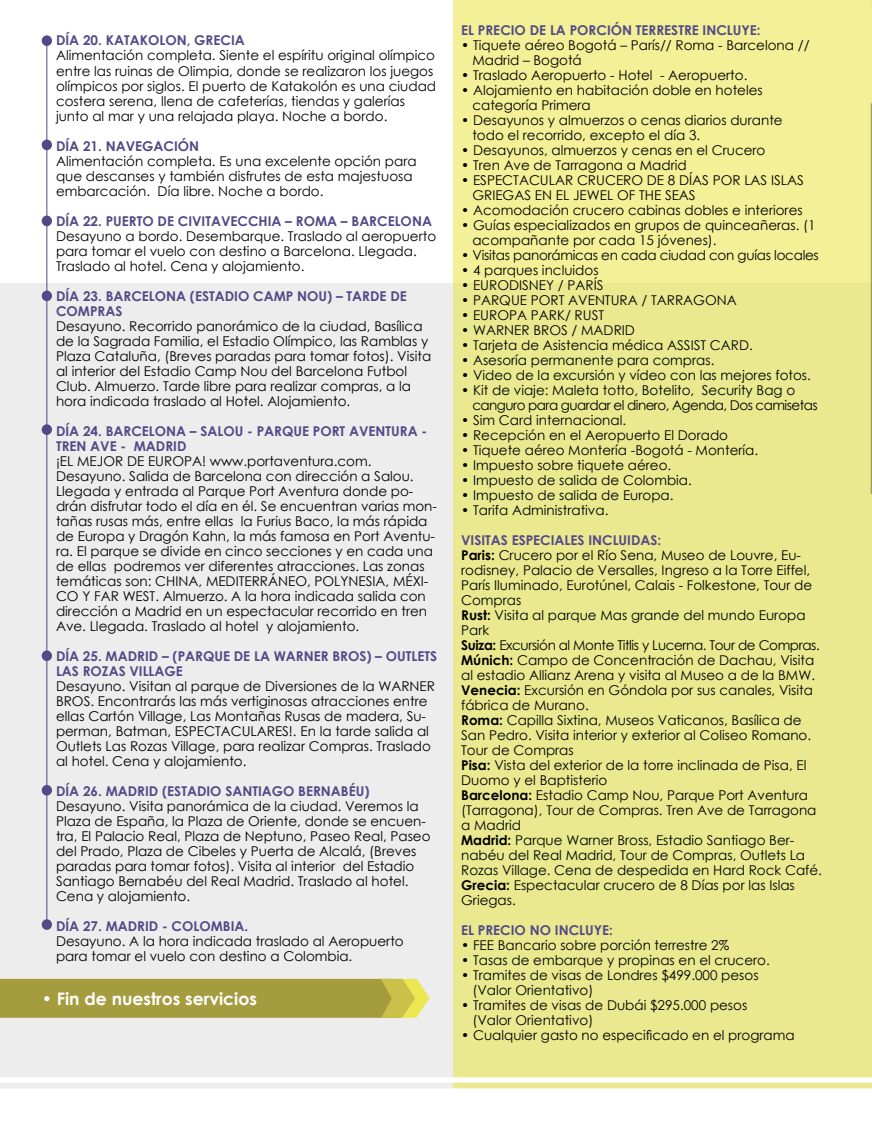
<style>
.page{position:relative;width:872px;height:1127px;background:#fff}
.page>*{position:absolute;margin:0;border:0;box-sizing:border-box;transform-origin:0 0}
.t1{font:700 17.25px "Century Gothic";color:#fff}
.t2{font:13.5px/15px "Century Gothic";color:#000}
.t3{font:700 13.5px/15px "Century Gothic";color:#524a86}
.t4{font:13.5px/15px "Century Gothic";letter-spacing:-.04em;color:#000}
.t5{font:13.5px "Century Gothic";letter-spacing:-.02em;color:#000}
.s1{font-weight:700;color:#524a86}
.s2{font-weight:700}
</style>
<div class="page">
<div style="left:0;top:283px;width:872px;height:844px;background:#ededed"></div>
<div style="left:453px;top:0;width:419px;height:1127px;background:#ebe990"></div>
<hr style="left:870px;top:0;width:2px;height:495px;background:#000;opacity:.75">
<hr style="left:871px;top:10px;width:1px;height:95px;background:#524a86">
<svg style="left:0;top:1077px;width:872px;height:50px;background:#fcfcf7"></svg>
<hr style="left:46px;top:41px;width:1px;height:884px;background:#524a86">
<div style="left:42px;top:35px;width:10px;height:11px;background:#524a86;border-radius:50%"></div>
<div style="left:42px;top:140px;width:10px;height:10px;background:#524a86;border-radius:50%"></div>
<div style="left:42px;top:216px;width:10px;height:10px;background:#524a86;border-radius:50%"></div>
<div style="left:42px;top:290px;width:10px;height:11px;background:#524a86;border-radius:50%"></div>
<div style="left:42px;top:424px;width:10px;height:11px;background:#524a86;border-radius:50%"></div>
<div style="left:42px;top:650px;width:10px;height:11px;background:#524a86;border-radius:50%"></div>
<div style="left:42px;top:785px;width:10px;height:10px;background:#524a86;border-radius:50%"></div>
<div style="left:42px;top:919px;width:10px;height:11px;background:#524a86;border-radius:50%"></div>
<svg style="left:0;top:979px;width:429px;height:39px;background:#aaa143"></svg>
<p class="t3" style="left:56px;top:32px;width:190px">DÍA 20. KATAKOLON, GRECIA</p>
<p class="t2" style="left:56px;top:48px;width:381px">Alimentación completa. Siente el espíritu original olímpico entre las ruinas de Olimpia, donde se realizaron los juegos olímpicos por siglos. El puerto de Katakolón es una ciudad costera serena, llena de cafeterías, tiendas y galerías junto al mar y una relajada playa. Noche a bordo.</p>
<p class="t3" style="left:56px;top:137px;width:145px">DÍA 21. NAVEGACIÓN</p>
<p class="t2" style="left:56px;top:153px;width:362px">Alimentación completa. Es una excelente opción para que descanses y también disfrutes de esta majestuosa embarcación. Día libre. Noche a bordo.</p>
<p class="t3" style="left:56px;top:212px;width:377px">DÍA 22. PUERTO DE CIVITAVECCHIA – ROMA – BARCELONA</p>
<p class="t2" style="left:56px;top:228px;width:382px">Desayuno a bordo. Desembarque. Traslado al aeropuerto para tomar el vuelo con destino a Barcelona. Llegada.<br>Traslado al hotel. Cena y alojamiento.</p>
<p class="t3" style="left:56px;top:287px;width:352px">DÍA 23. BARCELONA (ESTADIO CAMP NOU) – TARDE DE<br>COMPRAS</p>
<p class="t2" style="left:56px;top:318px;width:377px">Desayuno. Recorrido panorámico de la ciudad, Basílica de la Sagrada Familia, el Estadio Olímpico, las Ramblas y Plaza Cataluña, (Breves paradas para tomar fotos). Visita al interior del Estadio Camp Nou del Barcelona Futbol Club. Almuerzo. Tarde libre para realizar compras, a la hora indicada traslado al Hotel. Alojamiento.</p>
<p class="t3" style="left:56px;top:422px;width:372px">DÍA 24. BARCELONA – SALOU - PARQUE PORT AVENTURA -<br>TREN AVE - MADRID</p>
<p class="t2" style="left:56px;top:453px;width:382px">¡EL MEJOR DE EUROPA! www.portaventura.com.<br>Desayuno. Salida de Barcelona con dirección a Salou.<br>Llegada y entrada al Parque Port Aventura donde po&shy;drán disfrutar todo el día en él. Se encuentran varias mon&shy;tañas rusas más, entre ellas la Furius Baco, la más rápida de Europa y Dragón Kahn, la más famosa en Port Aventu&shy;ra. El parque se divide en cinco secciones y en cada una de ellas podremos ver diferentes atracciones. Las zonas temáticas son: CHINA, MEDITERRÁNEO, POLYNESIA, MÉXI-CO Y FAR WEST. Almuerzo. A la hora indicada salida con dirección a Madrid en un espectacular recorrido en tren Ave. Llegada. Traslado al hotel y alojamiento.</p>
<p class="t3" style="left:56px;top:647px;width:382px">DÍA 25. MADRID – (PARQUE DE LA WARNER BROS) – OUTLETS<br>LAS ROZAS VILLAGE</p>
<p class="t2" style="left:56px;top:678px;width:380px">Desayuno. Visitan al parque de Diversiones de la WARNER BROS. Encontrarás las más vertiginosas atracciones entre ellas Cartón Village, Las Montañas Rusas de madera, Su&shy;perman, Batman, ESPECTACULARES!. En la tarde salida al Outlets Las Rozas Village, para realizar Compras. Traslado al hotel. Cena y alojamiento.</p>
<p class="t3" style="left:56px;top:782px;width:315px">DÍA 26. MADRID (ESTADIO SANTIAGO BERNABÉU)</p>
<p class="t2" style="left:56px;top:798px;width:376px">Desayuno. Visita panorámica de la ciudad. Veremos la Plaza de España, la Plaza de Oriente, donde se encuen&shy;tra, El Palacio Real, Plaza de Neptuno, Paseo Real, Paseo del Prado, Plaza de Cibeles y Puerta de Alcalá, (Breves paradas para tomar fotos). Visita al interior del Estadio Santiago Bernabéu del Real Madrid. Traslado al hotel.<br>Cena y alojamiento.</p>
<p class="t3" style="left:56px;top:917px;width:194px">DÍA 27. MADRID - COLOMBIA.</p>
<p class="t2" style="left:56px;top:933px;width:349px">Desayuno. A la hora indicada traslado al Aeropuerto para tomar el vuelo con destino a Colombia.</p>
<p class="t1" style="left:42px;top:985px;width:217px">• Fin de nuestros servicios</p>
<p class="t3" style="left:461px;top:22px;width:301px">EL PRECIO DE LA PORCIÓN TERRESTRE INCLUYE:</p>
<p class="t2" style="left:472px;top:37px;width:339px;text-indent:-11px">• Tiquete aéreo Bogotá – París// Roma - Barcelona //<br>Madrid – Bogotá</p>
<p class="t2" style="left:461px;top:67px;width:288px">• Traslado Aeropuerto - Hotel - Aeropuerto.</p>
<p class="t2" style="left:472px;top:82px;width:292px;text-indent:-11px">• Alojamiento en habitación doble en hoteles categoría Primera</p>
<p class="t2" style="left:472px;top:112px;width:312px;text-indent:-11px">• Desayunos y almuerzos o cenas diarios durante todo el recorrido, excepto el día 3.</p>
<p class="t2" style="left:461px;top:142px;width:306px">• Desayunos, almuerzos y cenas en el Crucero</p>
<p class="t2" style="left:461px;top:157px;width:227px">• Tren Ave de Tarragona a Madrid</p>
<p class="t2" style="left:472px;top:172px;width:333px;text-indent:-11px">• ESPECTACULAR CRUCERO DE 8 DÍAS POR LAS ISLAS<br>GRIEGAS EN EL JEWEL OF THE SEAS</p>
<p class="t2" style="left:461px;top:202px;width:343px">• Acomodación crucero cabinas dobles e interiores</p>
<p class="t2" style="left:472px;top:217px;width:345px;text-indent:-11px">• Guías especializados en grupos de quinceañeras. (1 acompañante por cada 15 jóvenes).</p>
<p class="t5" style="left:461px;top:245px;width:359px">• Visitas panorámicas en cada ciudad con guías locales</p>
<p class="t2" style="left:461px;top:262px;width:139px">• 4 parques incluidos</p>
<p class="t2" style="left:461px;top:277px;width:144px">• EURODISNEY / PARÍS</p>
<p class="t2" style="left:461px;top:292px;width:277px">• PARQUE PORT AVENTURA / TARRAGONA</p>
<p class="t2" style="left:461px;top:307px;width:144px">• EUROPA PARK/ RUST</p>
<p class="t2" style="left:461px;top:322px;width:175px">• WARNER BROS / MADRID</p>
<p class="t2" style="left:461px;top:337px;width:293px">• Tarjeta de Asistencia médica ASSIST CARD.</p>
<p class="t2" style="left:461px;top:352px;width:255px">• Asesoría permanente para compras.</p>
<p class="t2" style="left:461px;top:367px;width:351px">• Video de la excursión y vídeo con las mejores fotos.</p>
<p class="t4" style="left:472px;top:382px;width:347px;text-indent:-11px">• Kit de viaje: Maleta totto, Botelito, Security Bag o canguro para guardar el dinero, Agenda, Dos camisetas</p>
<p class="t2" style="left:461px;top:412px;width:166px">• Sim Card internacional.</p>
<p class="t2" style="left:461px;top:427px;width:268px">• Recepción en el Aeropuerto El Dorado</p>
<p class="t2" style="left:461px;top:442px;width:298px">• Tiquete aéreo Montería -Bogotá - Montería.</p>
<p class="t2" style="left:461px;top:457px;width:212px">• Impuesto sobre tiquete aéreo.</p>
<p class="t2" style="left:461px;top:472px;width:232px">• Impuesto de salida de Colombia.</p>
<p class="t2" style="left:461px;top:487px;width:214px">• Impuesto de salida de Europa.</p>
<p class="t2" style="left:461px;top:502px;width:149px">• Tarifa Administrativa.</p>
<p class="t2" style="left:461px;top:532px;width:362px"><span class="s1">VISITAS ESPECIALES INCLUIDAS:<br></span><span class="s2">Paris:</span> Crucero por el Río Sena, Museo de Louvre, Eu&shy;rodisney, Palacio de Versalles, Ingreso a la Torre Eiffel, París Iluminado, Eurotúnel, Calais - Folkestone, Tour de Compras<br><span class="s2">Rust:</span> Visita al parque Mas grande del mundo Europa Park<br><span class="s2">Suiza:</span> Excursión al Monte Titlis y Lucerna. Tour de Compras.<br><span class="s2">Múnich:</span> Campo de Concentración de Dachau, Visita al estadio Allianz Arena y visita al Museo a de la BMW.<br><span class="s2">Venecia:</span> Excursión en Góndola por sus canales, Visita fábrica de Murano.<br><span class="s2">Roma:</span> Capilla Sixtina, Museos Vaticanos, Basílica de San Pedro. Visita interior y exterior al Coliseo Romano.<br>Tour de Compras<br><span class="s2">Pisa:</span> Vista del exterior de la torre inclinada de Pisa, El Duomo y el Baptisterio<br><span class="s2">Barcelona:</span> Estadio Camp Nou, Parque Port Aventura (Tarragona), Tour de Compras. Tren Ave de Tarragona a Madrid<br><span class="s2">Madrid:</span> Parque Warner Bross, Estadio Santiago Ber&shy;nabéu del Real Madrid, Tour de Compras, Outlets La Rozas Village. Cena de despedida en Hard Rock Café.<br><span class="s2">Grecia:</span> Espectacular crucero de 8 Días por las Islas Griegas.</p>
<p class="t3" style="left:461px;top:922px;width:153px">EL PRECIO NO INCLUYE:</p>
<p class="t2" style="left:461px;top:937px;width:270px">• FEE Bancario sobre porción terrestre 2%</p>
<p class="t2" style="left:461px;top:952px;width:310px">• Tasas de embarque y propinas en el crucero.</p>
<p class="t2" style="left:472px;top:967px;width:288px;text-indent:-11px">• Tramites de visas de Londres $499.000 pesos (Valor Orientativo)</p>
<p class="t2" style="left:472px;top:997px;width:276px;text-indent:-11px">• Tramites de visas de Dubái $295.000 pesos (Valor Orientativo)</p>
<p class="t2" style="left:461px;top:1027px;width:335px">• Cualquier gasto no especificado en el programa</p>
</div>
